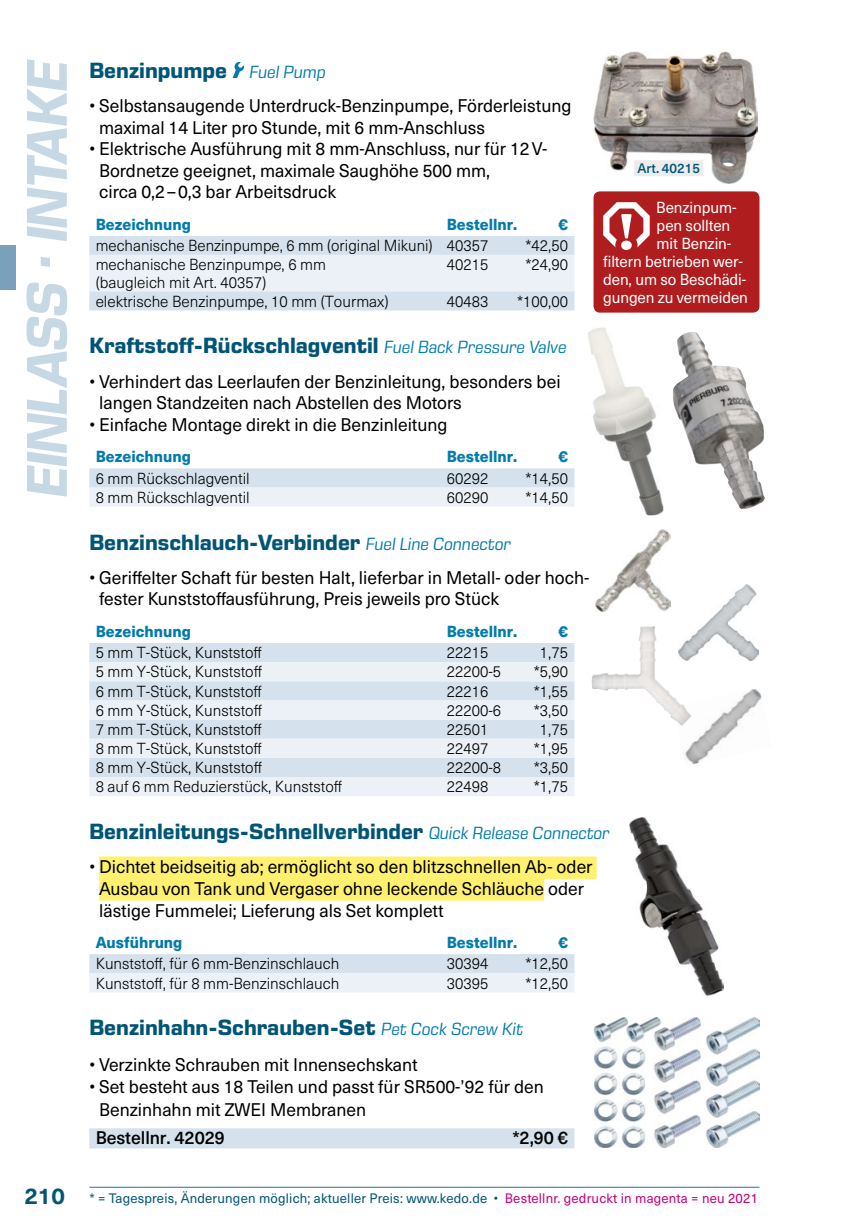
<style>
.page{position:relative;width:868px;height:1225px;background:#fff}
.page>*{position:absolute;margin:0;border:0;box-sizing:border-box;transform-origin:0 0}
.t1{font:italic 700 58.5px "Eurostile Next Pro";letter-spacing:-.035em;color:#c7d8e5}
.t2{font:700 22.5px "Eurostile Next Pro";color:#005576}
.t3{font:18px/21.6px "Neue Haas Unica Pro";color:#000}
.t4{font:500 18px "Neue Haas Unica Pro";letter-spacing:-.005em;color:#000}
.t5{font:300 15.75px/18px "Neue Haas Unica Pro";color:#000}
.t6{font:800 15.75px "Neue Haas Unica Pro";color:#007bad}
.t7{font:15.75px "Neue Haas Unica Pro";letter-spacing:-.005em;color:#fff;scale:.96 1}
.t8{font:300 15.75px "Neue Haas Unica Pro";color:#000;scale:.96 1}
.t9{font:13.5px "Neue Haas Unica Pro";letter-spacing:.015em;color:#005576}
.t10{font:500 13.5px "Neue Haas Unica Pro";color:#005576}
.s1{font-weight:400;font-style:italic;font-size:18px;color:#007bad}
.s2{font-weight:700;font-size:22.5px}
.s3{color:#c4007a}
</style>
<div class="page">
<hr style="left:89px;top:1186px;width:670px;height:1px;background:#4a7f9f">
<div style="left:0;top:245px;width:16px;height:44px;background:#7ba0bb"></div>
<svg style="left:232px;top:62px;width:12px;height:16px"></svg>
<svg style="left:89px;top:236px;width:485px;height:74px;background:#e0e8f0"></svg>
<svg style="left:89px;top:468px;width:485px;height:39px;background:#e0e9f1"></svg>
<div style="left:89px;top:643px;width:485px;height:19px;background:#d5e1ec"></div>
<svg style="left:89px;top:662px;width:485px;height:134px;background:#e1eaf1"></svg>
<div style="left:99px;top:856px;width:497px;height:23px;background:#fff16f"></div>
<div style="left:99px;top:878px;width:445px;height:22px;background:#fff16f"></div>
<svg style="left:89px;top:954px;width:485px;height:38px;background:#e0e9f1"></svg>
<img style="left:684px;top:689px;width:78px;height:75px">
<img style="left:595px;top:530px;width:75px;height:81px">
<img style="left:593px;top:51px;width:164px;height:133px">
<img style="left:673px;top:332px;width:92px;height:177px">
<img style="left:588px;top:327px;width:75px;height:188px">
<img style="left:629px;top:818px;width:94px;height:177px">
<div style="left:593px;top:191px;width:166px;height:122px;background:#af1d1f;border-radius:6px"></div>
<svg style="left:603px;top:202px;width:46px;height:48px"></svg>
<div style="left:634px;top:160px;width:69px;height:16px;background:#ececec"></div>
<div style="left:89px;top:1128px;width:485px;height:20px;background:#d5e1ec"></div>
<img style="left:594px;top:1017px;width:165px;height:130px">
<img style="left:591px;top:626px;width:101px;height:100px">
<img style="left:678px;top:584px;width:80px;height:76px">
<h1 class="t1" style="left:14px;top:498px;width:440px;rotate:-90deg">EINLASS · INTAKE</h1>
<p class="t2" style="left:89px;top:57px;width:238px">Benzinpumpe <span class="s1">Fuel Pump</span></p>
<p class="t3" style="left:99px;top:95px;width:474px;text-indent:-10px">• Selbstansaugende Unterdruck-Benzinpumpe, Förderleistung maximal 14 Liter pro Stunde, mit 6 mm-Anschluss</p>
<p class="t3" style="left:99px;top:138px;width:448px;text-indent:-10px">• Elektrische Ausführung mit 8 mm-Anschluss, nur für 12V-<br>Bordnetze geeignet, maximale Saughöhe 500 mm,<br>circa 0,2–0,3 bar Arbeitsdruck</p>
<p class="t6" style="left:96px;top:214px;width:97px">Bezeichnung</p>
<p class="t6" style="left:446px;top:214px;width:72px">Bestellnr.</p>
<p class="t6" style="left:558px;top:214px;width:11px">€</p>
<p class="t8" style="left:96px;top:236px;width:410px">mechanische Benzinpumpe, 6 mm (original Mikuni) 40357</p>
<p class="t5" style="left:525px;top:237px;width:44px">*42,50</p>
<p class="t5" style="left:96px;top:256px;width:232px">mechanische Benzinpumpe, 6 mm (baugleich mit Art. 40357)</p>
<p class="t5" style="left:446px;top:256px;width:43px">40215</p>
<p class="t5" style="left:525px;top:256px;width:44px">*24,90</p>
<p class="t5" style="left:96px;top:292px;width:294px">elektrische Benzinpumpe, 10 mm (Tourmax)</p>
<p class="t5" style="left:446px;top:292px;width:43px">40483</p>
<p class="t5" style="left:517px;top:292px;width:52px">*100,00</p>
<p class="t2" style="left:89px;top:333px;width:478px">Kraftstoff-Rückschlagventil <span class="s1">Fuel Back Pressure Valve</span></p>
<p class="t3" style="left:99px;top:371px;width:463px;text-indent:-10px">• Verhindert das Leerlaufen der Benzinleitung, besonders bei langen Standzeiten nach Abstellen des Motors</p>
<p class="t3" style="left:89px;top:414px;width:360px">• Einfache Montage direkt in die Benzinleitung</p>
<p class="t6" style="left:96px;top:446px;width:97px">Bezeichnung</p>
<p class="t6" style="left:446px;top:446px;width:72px">Bestellnr.</p>
<p class="t6" style="left:558px;top:446px;width:11px">€</p>
<p class="t5" style="left:96px;top:469px;width:155px">6 mm Rückschlagventil</p>
<p class="t5" style="left:446px;top:469px;width:43px">60292</p>
<p class="t5" style="left:525px;top:469px;width:44px">*14,50</p>
<p class="t5" style="left:96px;top:488px;width:155px">8 mm Rückschlagventil</p>
<p class="t5" style="left:446px;top:488px;width:43px">60290</p>
<p class="t5" style="left:525px;top:488px;width:44px">*14,50</p>
<p class="t2" style="left:89px;top:529px;width:423px">Benzinschlauch-Verbinder <span class="s1">Fuel Line Connector</span></p>
<p class="t3" style="left:99px;top:567px;width:491px;text-indent:-10px">• Geriffelter Schaft für besten Halt, lieferbar in Metall- oder hoch&shy;fester Kunststoffausführung, Preis jeweils pro Stück</p>
<p class="t6" style="left:96px;top:621px;width:97px">Bezeichnung</p>
<p class="t6" style="left:446px;top:621px;width:72px">Bestellnr.</p>
<p class="t6" style="left:558px;top:621px;width:11px">€</p>
<p class="t5" style="left:96px;top:644px;width:168px">5 mm T-Stück, Kunststoff</p>
<p class="t5" style="left:446px;top:644px;width:43px">22215</p>
<p class="t5" style="left:539px;top:644px;width:30px">1,75</p>
<p class="t5" style="left:96px;top:663px;width:168px">5 mm Y-Stück, Kunststoff</p>
<p class="t5" style="left:446px;top:663px;width:56px">22200-5</p>
<p class="t5" style="left:533px;top:663px;width:36px">*5,90</p>
<p class="t5" style="left:96px;top:682px;width:168px">6 mm T-Stück, Kunststoff</p>
<p class="t5" style="left:446px;top:682px;width:43px">22216</p>
<p class="t5" style="left:533px;top:682px;width:36px">*1,55</p>
<p class="t5" style="left:96px;top:701px;width:168px">6 mm Y-Stück, Kunststoff</p>
<p class="t5" style="left:446px;top:701px;width:56px">22200-6</p>
<p class="t5" style="left:533px;top:701px;width:36px">*3,50</p>
<p class="t5" style="left:96px;top:720px;width:168px">7 mm T-Stück, Kunststoff</p>
<p class="t5" style="left:446px;top:720px;width:43px">22501</p>
<p class="t5" style="left:539px;top:720px;width:30px">1,75</p>
<p class="t5" style="left:96px;top:739px;width:168px">8 mm T-Stück, Kunststoff</p>
<p class="t5" style="left:446px;top:739px;width:43px">22497</p>
<p class="t5" style="left:533px;top:739px;width:36px">*1,95</p>
<p class="t5" style="left:96px;top:759px;width:168px">8 mm Y-Stück, Kunststoff</p>
<p class="t5" style="left:446px;top:759px;width:56px">22200-8</p>
<p class="t5" style="left:533px;top:759px;width:36px">*3,50</p>
<p class="t5" style="left:96px;top:778px;width:248px">8 auf 6 mm Reduzierstück, Kunststoff</p>
<p class="t5" style="left:446px;top:778px;width:43px">22498</p>
<p class="t5" style="left:533px;top:778px;width:36px">*1,75</p>
<p class="t2" style="left:89px;top:818px;width:521px">Benzinleitungs-Schnellverbinder <span class="s1">Quick Release Connector</span></p>
<p class="t3" style="left:99px;top:856px;width:495px;text-indent:-10px">• Dichtet beidseitig ab; ermöglicht so den blitzschnellen Ab- oder<br>Ausbau von Tank und Vergaser ohne leckende Schläuche oder lästige Fummelei; Lieferung als Set komplett</p>
<p class="t6" style="left:96px;top:932px;width:88px">Ausführung</p>
<p class="t6" style="left:446px;top:932px;width:72px">Bestellnr.</p>
<p class="t6" style="left:558px;top:932px;width:11px">€</p>
<p class="t5" style="left:96px;top:955px;width:245px">Kunststoff, für 6 mm-Benzinschlauch</p>
<p class="t5" style="left:446px;top:955px;width:43px">30394</p>
<p class="t5" style="left:525px;top:955px;width:44px">*12,50</p>
<p class="t5" style="left:96px;top:974px;width:245px">Kunststoff, für 8 mm-Benzinschlauch</p>
<p class="t5" style="left:446px;top:974px;width:43px">30395</p>
<p class="t5" style="left:525px;top:974px;width:44px">*12,50</p>
<p class="t10" style="left:637px;top:160px;width:64px">Art. 40215</p>
<p class="t7" style="left:656px;top:198px;width:85px">Benzinpum-</p>
<p class="t7" style="left:656px;top:216px;width:78px">pen sollten</p>
<p class="t7" style="left:656px;top:234px;width:79px">mit Benzin-</p>
<p class="t7" style="left:603px;top:252px;width:147px">filtern betrieben wer-</p>
<p class="t7" style="left:603px;top:270px;width:151px">den, um so Beschädi-</p>
<p class="t7" style="left:603px;top:288px;width:152px">gungen zu vermeiden</p>
<p class="t2" style="left:89px;top:1015px;width:435px">Benzinhahn-Schrauben-Set <span class="s1">Pet Cock Screw Kit</span></p>
<p class="t3" style="left:89px;top:1053px;width:330px">• Verzinkte Schrauben mit Innensechskant</p>
<p class="t3" style="left:99px;top:1075px;width:446px;line-height:22.5px;text-indent:-10px">• Set besteht aus 18 Teilen und passt für SR500-’92 für den<br>Benzinhahn mit ZWEI Membranen</p>
<p class="t4" style="left:96px;top:1126px;width:131px">Bestellnr. 42029</p>
<p class="t4" style="left:512px;top:1126px;width:57px">*2,90 €</p>
<p class="t9" style="left:24px;top:1190px;width:735px"><span class="s2">210</span> * = Tagespreis, Änderungen möglich; aktueller Preis: www.kedo.de • <span class="s3">Bestellnr. gedruckt in magenta = neu 2021</span></p>
</div>
